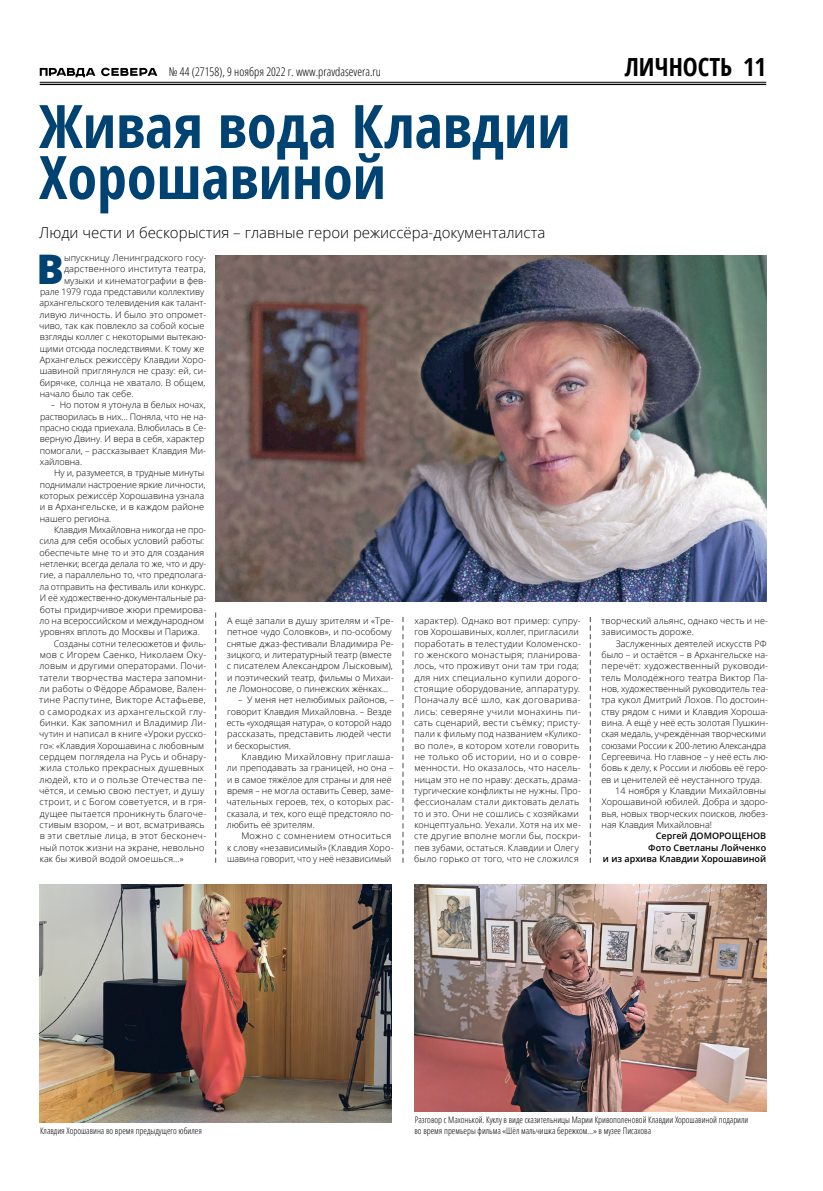
<style>
.page{position:relative;width:823px;height:1191px;background:#fff}
.page>*{position:absolute;margin:0;border:0;box-sizing:border-box;transform-origin:0 0}
.t1{font:700 condensed 60px/51px "Open Sans";color:#004272}
.t2{font:800 40.8px "Open Sans";color:#004272}
.t3{font:700 condensed 25px "Open Sans";color:#000}
.t4{font:300 15px "Open Sans";color:#000}
.t5{font:300 condensed 12px "Open Sans";color:#000}
.t6{font:300 9px/11.3px "Open Sans";letter-spacing:.005em;color:#000}
.t7{font:300 condensed 9px/11.3px "Open Sans";color:#000}
.t8{font:300 9px "Open Sans";letter-spacing:.025em;color:#000}
.t9{font:600 9px/11.3px "Open Sans";color:#000;text-align:right}
.t10{font:300 9px "Open Sans";letter-spacing:.035em;color:#000}
</style>
<div class="page">
<hr style="left:40px;top:82px;width:725px;height:1px;background:#000">
<hr style="left:40px;top:84px;width:725px;height:1px;background:#000">
<svg style="left:40px;top:68px;width:55px;height:9px"></svg>
<svg style="left:101px;top:68px;width:56px;height:8px"></svg>
<svg style="left:215px;top:612px;width:1px;height:250px"></svg>
<svg style="left:402px;top:617px;width:1px;height:245px"></svg>
<svg style="left:589px;top:617px;width:1px;height:245px"></svg>
<img style="left:215px;top:255px;width:550px;height:346px">
<img style="left:414px;top:884px;width:351px;height:227px">
<img style="left:40px;top:884px;width:351px;height:239px">
<h3 class="t5" style="left:169px;top:63px;width:213px">№ 44 (27158), 9 ноября 2022 г. www.pravdasevera.ru</h3>
<h3 class="t3" style="left:624px;top:49px;width:143px">ЛИЧНОСТЬ 11</h3>
<h1 class="t1" style="left:39px;top:99px;width:532px">Живая вода Клавдии<br>Хорошавиной</h1>
<h3 class="t4" style="left:39px;top:222px;width:507px">Люди чести и бескорыстия – главные герои режиссёра-документалиста</h3>
<h2 class="t2" style="left:37px;top:238px;width:29px">В</h2>
<p class="t6" style="left:64px;top:252px;width:144px">ыпускницу Ленинградского госу-</p>
<p class="t6" style="left:64px;top:263px;width:143px">дарственного института театра,</p>
<p class="t6" style="left:64px;top:274px;width:144px">музыки и кинематографии в фев-</p>
<p class="t6" style="left:40px;top:286px;width:166px">рале 1979 года представили коллективу</p>
<p class="t6" style="left:39px;top:297px;width:168px">архангельского телевидения как талант-</p>
<p class="t6" style="left:40px;top:308px;width:168px">ливую личность. И было это опромет-</p>
<p class="t6" style="left:39px;top:320px;width:167px">чиво, так как повлекло за собой косые</p>
<p class="t6" style="left:40px;top:331px;width:168px">взгляды коллег с некоторыми вытекаю-</p>
<p class="t6" style="left:40px;top:342px;width:166px">щими отсюда последствиями. К тому же</p>
<p class="t6" style="left:40px;top:354px;width:168px">Архангельск режиссёру Клавдии Хоро-</p>
<p class="t6" style="left:40px;top:365px;width:168px">шавиной приглянулся не сразу: ей, си-</p>
<p class="t6" style="left:40px;top:376px;width:167px">бирячке, солнца не хватало. В общем,</p>
<p class="t6" style="left:40px;top:388px;width:95px">начало было так себе.</p>
<p class="t6" style="left:40px;top:399px;width:168px;text-indent:11px">– Но потом я утонула в белых ночах, растворилась в них… Поняла, что не на&shy;прасно сюда приехала. Влюбилась в Се&shy;верную Двину. И вера в себя, характер помогали, – рассказывает Клавдия Ми&shy;хайловна.</p>
<p class="t6" style="left:40px;top:467px;width:167px;text-indent:14px">Ну и, разумеется, в трудные минуты поднимали настроение яркие личности, которых режиссёр Хорошавина узнала и в Архангельске, и в каждом районе нашего региона.</p>
<p class="t6" style="left:54px;top:524px;width:154px">Клавдия Михайловна никогда не про-</p>
<p class="t6" style="left:39px;top:535px;width:166px">сила для себя особых условий работы:</p>
<p class="t6" style="left:39px;top:546px;width:166px">обеспечьте мне то и это для создания</p>
<p class="t6" style="left:40px;top:558px;width:168px">нетленки; всегда делала то же, что и дру-</p>
<p class="t6" style="left:40px;top:569px;width:168px">гие, а параллельно то, что предполага-</p>
<p class="t6" style="left:40px;top:580px;width:167px">ла отправить на фестиваль или конкурс.</p>
<p class="t6" style="left:40px;top:592px;width:168px">И её художественно-документальные ра-</p>
<p class="t6" style="left:40px;top:603px;width:168px">боты придирчивое жюри премирова-</p>
<p class="t6" style="left:40px;top:614px;width:166px">ло на всероссийском и международном</p>
<p class="t6" style="left:40px;top:626px;width:161px">уровнях вплоть до Москвы и Парижа.</p>
<p class="t6" style="left:54px;top:637px;width:154px">Созданы сотни телесюжетов и филь-</p>
<p class="t6" style="left:40px;top:648px;width:168px">мов с Игорем Саенко, Николаем Оку-</p>
<p class="t6" style="left:40px;top:660px;width:168px">ловым и другими операторами. Почи-</p>
<p class="t6" style="left:39px;top:671px;width:168px">татели творчества мастера запомни-</p>
<p class="t6" style="left:40px;top:682px;width:168px">ли работы о Фёдоре Абрамове, Вален-</p>
<p class="t8" style="left:39px;top:694px;width:168px">тине Распутине, Викторе Астафьеве,</p>
<p class="t10" style="left:39px;top:705px;width:168px">о самородках из архангельской глу-</p>
<p class="t6" style="left:40px;top:717px;width:168px">бинки. Как запомнил и Владимир Ли-</p>
<p class="t6" style="left:39px;top:728px;width:169px">чутин и написал в книге «Уроки русско-</p>
<p class="t6" style="left:40px;top:739px;width:166px">го»: «Клавдия Хорошавина с любовным</p>
<p class="t6" style="left:39px;top:751px;width:168px">сердцем поглядела на Русь и обнару-</p>
<p class="t6" style="left:40px;top:762px;width:166px">жила столько прекрасных душевных</p>
<p class="t8" style="left:40px;top:773px;width:168px">людей, кто и о пользе Отечества пе-</p>
<p class="t8" style="left:39px;top:784px;width:167px">чётся, и семью свою пестует, и душу</p>
<p class="t8" style="left:39px;top:796px;width:168px">строит, и с Богом советуется, и в гря-</p>
<p class="t6" style="left:40px;top:807px;width:168px">дущее пытается проникнуть благоче-</p>
<p class="t6" style="left:39px;top:819px;width:167px">стивым взором, – и вот, всматриваясь</p>
<p class="t8" style="left:40px;top:830px;width:168px">в эти светлые лица, в этот бесконеч-</p>
<p class="t6" style="left:40px;top:841px;width:166px">ный поток жизни на экране, невольно</p>
<p class="t6" style="left:40px;top:853px;width:145px">как бы живой водой омоешься…»</p>
<p class="t6" style="left:413px;top:614px;width:168px">характер). Однако вот пример: супру&shy;гов Хорошавиных, коллег, пригласили поработать в телестудии Коломенско&shy;го женского монастыря; планирова&shy;лось, что проживут они там три года; для них специально купили дорого&shy;стоящие оборудование, аппаратуру.<br>Поначалу всё шло, как договарива&shy;лись: северяне учили монахинь пи&shy;сать сценарий, вести съёмку; присту&shy;пали к фильму под названием «Кулико&shy;во поле», в котором хотели говорить не только об истории, но и о совре&shy;менности. Но оказалось, что насель&shy;ницам это не по нраву: дескать, драма&shy;тургические конфликты не нужны. Про&shy;фессионалам стали диктовать делать то и это. Они не сошлись с хозяйками концептуально. Уехали. Хотя на их ме&shy;сте другие вполне могли бы, поскри&shy;пев зубами, остаться. Клавдии и Олегу было горько от того, что не сложился</p>
<p class="t6" style="left:601px;top:614px;width:168px">творческий альянс, однако честь и не&shy;зависимость дороже.</p>
<p class="t6" style="left:226px;top:614px;width:168px">А ещё запали в душу зрителям и «Тре&shy;петное чудо Соловков», и по‑особому снятые джаз-фестивали Владимира Ре&shy;зицкого, и литературный театр (вместе с писателем Александром Лысковым), и поэтический театр, фильмы о Михаи&shy;ле Ломоносове, о пинежских жёнках…</p>
<p class="t6" style="left:226px;top:694px;width:168px;text-indent:12px">– У меня нет нелюбимых районов, – говорит Клавдия Михайловна. – Везде есть «уходящая натура», о которой надо рассказать, представить людей чести и бескорыстия.</p>
<p class="t6" style="left:226px;top:751px;width:169px;text-indent:15px">Клавдию Михайловну приглаша&shy;ли преподавать за границей, но она – и в самое тяжёлое для страны и для неё время – не могла оставить Север, заме&shy;чательных героев, тех, о которых рас&shy;сказала, и тех, кого ещё предстояло по&shy;любить её зрителям.</p>
<p class="t6" style="left:227px;top:830px;width:168px;text-indent:14px">Можно с сомнением относиться к слову «независимый» (Клавдия Хоро&shy;шавина говорит, что у неё независимый</p>
<p class="t6" style="left:615px;top:637px;width:152px">Заслуженных деятелей искусств РФ</p>
<p class="t6" style="left:601px;top:648px;width:168px">было – и остаётся – в Архангельске на-</p>
<p class="t6" style="left:601px;top:660px;width:168px">перечёт: художественный руководи-</p>
<p class="t6" style="left:601px;top:671px;width:168px">тель Молодёжного театра Виктор Па-</p>
<p class="t6" style="left:601px;top:682px;width:168px">нов, художественный руководитель теа-</p>
<p class="t6" style="left:601px;top:694px;width:168px">тра кукол Дмитрий Лохов. По достоин-</p>
<p class="t6" style="left:601px;top:705px;width:168px">ству рядом с ними и Клавдия Хороша-</p>
<p class="t6" style="left:601px;top:717px;width:168px">вина. А ещё у неё есть золотая Пушкин-</p>
<p class="t6" style="left:601px;top:728px;width:166px">ская медаль, учреждённая творческими</p>
<p class="t6" style="left:601px;top:739px;width:166px">союзами России к 200‑летию Александра</p>
<p class="t6" style="left:601px;top:751px;width:168px">Сергеевича. Но главное – у неё есть лю-</p>
<p class="t6" style="left:601px;top:762px;width:168px">бовь к делу, к России и любовь её геро-</p>
<p class="t6" style="left:601px;top:773px;width:162px">ев и ценителей её неустанного труда.</p>
<p class="t6" style="left:614px;top:785px;width:152px">14 ноября у Клавдии Михайловны</p>
<p class="t6" style="left:601px;top:796px;width:168px">Хорошавиной юбилей. Добра и здоро-</p>
<p class="t6" style="left:601px;top:807px;width:168px">вья, новых творческих поисков, любез-</p>
<p class="t6" style="left:601px;top:819px;width:112px">ная Клавдия Михайловна!</p>
<p class="t9" style="left:602px;top:830px;width:165px">Сергей ДОМОРОЩЕНОВ<br>Фото Светланы Лойченко<br>и из архива Клавдии Хорошавиной</p>
<p class="t7" style="left:40px;top:1125px;width:163px">Клавдия Хорошавина во время предыдущего юбилея</p>
<p class="t7" style="left:414px;top:1113px;width:335px">Разговор с Махонькой. Куклу в виде сказительницы Марии Кривополеновой Клавдии Хорошавиной подарили во время премьеры фильма «Шёл мальчишка бережком…» в музее Писахова</p>
</div>
